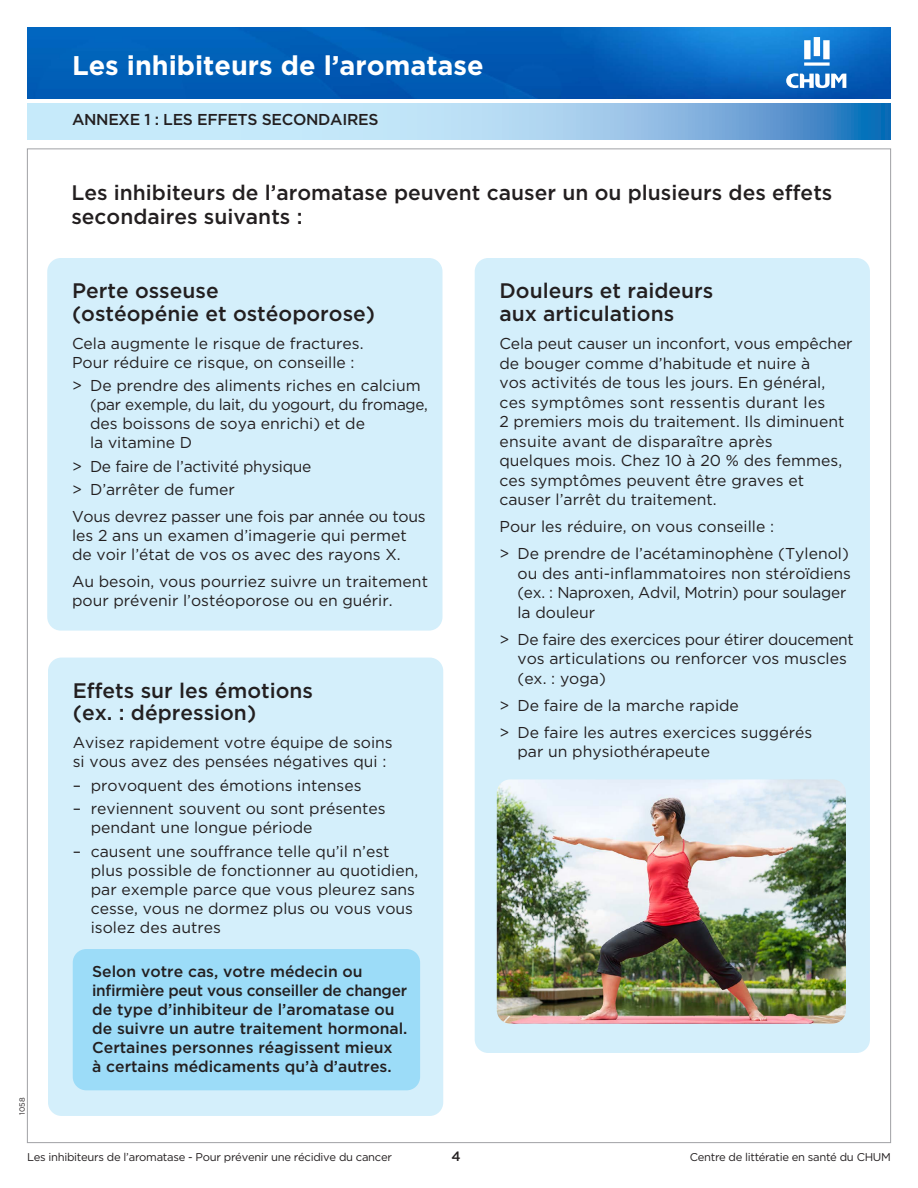
<style>
.page{position:relative;width:918px;height:1188px;background:#fff}
.page>*{position:absolute;margin:0;border:0;box-sizing:border-box;transform-origin:0 0}
.t1{font:700 27px "Gotham";color:#fff}
.t2{font:500 21px/22.5px "Gotham";color:#231f20}
.t3{font:15.75px/19px "Gotham";color:#231f20}
.t4{font:500 15.75px/19px "Gotham";color:#231f20}
.t5{font:500 15.75px "Gotham";letter-spacing:-.02em;color:#231f20}
.t6{font:500 13.5px "Gotham";color:#231f20}
.t7{font:11.25px "Gotham";letter-spacing:-.025em;color:#231f20}
.t8{font:7.5px "Gotham";color:#231f20}
</style>
<div class="page">
<img style="left:27px;top:27px;width:864px;height:72px">
<svg style="left:27px;top:104px;width:864px;height:36px;background:#a0cceb"></svg>
<svg style="left:804px;top:37px;width:26px;height:29px"></svg>
<svg style="left:786px;top:73px;width:60px;height:15px"></svg>
<div style="left:47px;top:258px;width:395px;height:373px;background:#d4effb;border-radius:14px"></div>
<div style="left:475px;top:258px;width:395px;height:795px;background:#d4effb;border-radius:14px"></div>
<img style="left:497px;top:779px;width:349px;height:245px">
<div style="left:48px;top:658px;width:395px;height:458px;background:#d4effb;border-radius:14px"></div>
<div style="left:73px;top:949px;width:347px;height:141px;background:#9cdcf8;border-radius:14px"></div>
<h1 class="t1" style="left:72px;top:48px;width:413px">Les inhibiteurs de l’aromatase</h1>
<p class="t5" style="left:72px;top:109px;width:308px">ANNEXE 1 : LES EFFETS SECONDAIRES</p>
<h2 class="t2" style="left:71px;top:181px;width:763px;line-height:24px">Les inhibiteurs de l’aromatase peuvent causer un ou plusieurs des effets secondaires suivants :</h2>
<h2 class="t2" style="left:72px;top:279px;width:305px">Perte osseuse<br>(ostéopénie et ostéoporose)</h2>
<p class="t3" style="left:72px;top:333px;width:293px">Cela augmente le risque de fractures.<br>Pour réduire ce risque, on conseille :</p>
<p class="t3" style="left:90px;top:376px;width:339px;text-indent:-18px">&gt; De prendre des aliments riches en calcium (par exemple, du lait, du yogourt, du fromage, des boissons de soya enrichi) et de<br>la vitamine D</p>
<p class="t3" style="left:72px;top:454px;width:241px;line-height:23.5px">&gt; De faire de l’activité physique &gt; D’arrêter de fumer</p>
<p class="t3" style="left:72px;top:507px;width:355px">Vous devrez passer une fois par année ou tous les 2 ans un examen d’imagerie qui permet de voir l’état de vos os avec des rayons X.</p>
<p class="t3" style="left:72px;top:571px;width:357px">Au besoin, vous pourriez suivre un traitement pour prévenir l’ostéoporose ou en guérir.</p>
<p class="t8" style="left:17px;top:1115px;width:19px;rotate:-90deg">1058</p>
<h2 class="t2" style="left:73px;top:679px;width:242px">Effets sur les émotions (ex. : dépression)</h2>
<p class="t3" style="left:73px;top:733px;width:322px">Avisez rapidement votre équipe de soins si vous avez des pensées négatives qui :</p>
<p class="t3" style="left:73px;top:775px;width:290px">– provoquent des émotions intenses</p>
<p class="t3" style="left:91px;top:799px;width:296px;text-indent:-18px">– reviennent souvent ou sont présentes pendant une longue période</p>
<p class="t3" style="left:91px;top:841px;width:329px;text-indent:-18px">– causent une souffrance telle qu’il n’est plus possible de fonctionner au quotidien, par exemple parce que vous pleurez sans cesse, vous ne dormez plus ou vous vous isolez des autres</p>
<p class="t4" style="left:92px;top:962px;width:317px">Selon votre cas, votre médecin ou infirmière peut vous conseiller de changer de type d’inhibiteur de l’aromatase ou de suivre un autre traitement hormonal.<br>Certaines personnes réagissent mieux<br>à certains médicaments qu’à d’autres.</p>
<p class="t7" style="left:27px;top:1150px;width:367px">Les inhibiteurs de l’aromatase - Pour prévenir une récidive du cancer</p>
<p class="t6" style="left:451px;top:1147px;width:11px">4</p>
<h2 class="t2" style="left:500px;top:279px;width:215px">Douleurs et raideurs aux articulations</h2>
<p class="t3" style="left:500px;top:333px;width:355px;line-height:19.5px">Cela peut causer un inconfort, vous empêcher de bouger comme d’habitude et nuire à<br>vos activités de tous les jours. En général, ces symptômes sont ressentis durant les<br>2 premiers mois du traitement. Ils diminuent ensuite avant de disparaître après<br>quelques mois. Chez 10 à 20 % des femmes, ces symptômes peuvent être graves et causer l’arrêt du traitement.</p>
<p class="t3" style="left:500px;top:513px;width:351px;line-height:27px">Pour les réduire, on vous conseille :<br>&gt; De prendre de l’acétaminophène (Tylenol)</p>
<p class="t3" style="left:518px;top:563px;width:335px;line-height:19.5px">ou des anti-inflammatoires non stéroïdiens (ex. : Naproxen, Advil, Motrin) pour soulager la douleur</p>
<p class="t3" style="left:518px;top:629px;width:338px;line-height:19.5px;text-indent:-18px">&gt; De faire des exercices pour étirer doucement vos articulations ou renforcer vos muscles (ex. : yoga)</p>
<p class="t3" style="left:500px;top:691px;width:314px;line-height:27px">&gt; De faire de la marche rapide<br>&gt; De faire les autres exercices suggérés</p>
<p class="t3" style="left:518px;top:742px;width:194px">par un physiothérapeute</p>
<p class="t7" style="left:690px;top:1150px;width:203px">Centre de littératie en santé du CHUM</p>
</div>
